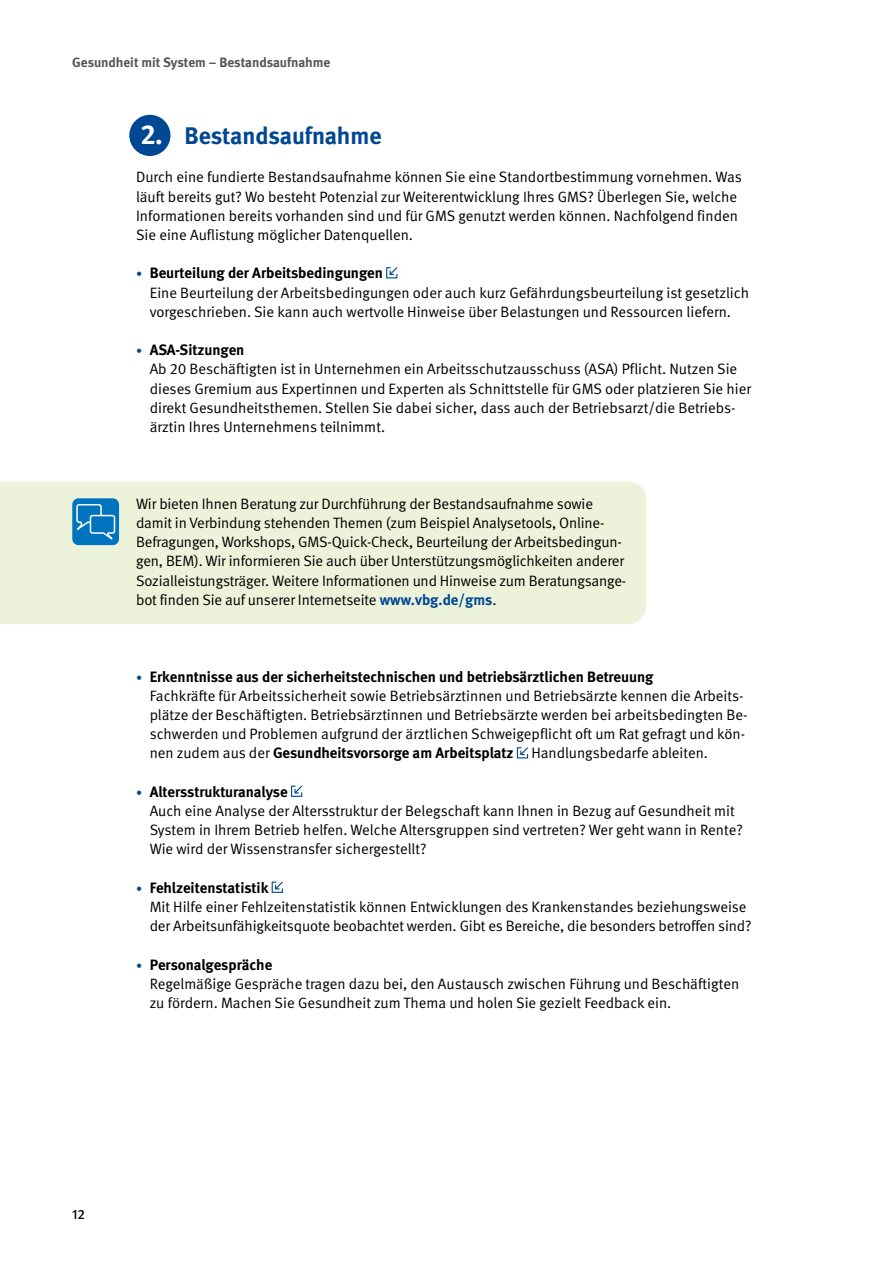
<style>
.page{position:relative;width:893px;height:1263px;background:#fff}
.page>*{position:absolute;margin:0;border:0;box-sizing:border-box;transform-origin:0 0}
.t1{font:700 27.6px "DGUV Meta";color:#fff}
._01_Überschriften_D_-_Überschrift_blau_16{font:700 24px "DGUV Meta";letter-spacing:-.005em;color:#004893}
._02_Fließtext_Fließtext{font:15px/19.2px "DGUV Meta";letter-spacing:-.005em;color:#000}
.t2{font:700 13.5px "DGUV Meta";letter-spacing:-.005em;color:#565655}
.t3{font:500 13.5px "DGUV Meta";color:#000}
.s1{font-size:12px;color:#004893}
.s2{font-weight:700}
.s3{font-weight:700;color:#004893}
</style>
<div class="page">
<img style="left:386px;top:267px;width:12px;height:12px">
<div style="left:0;top:482px;width:646px;height:142px;background:#ecf3da"></div>
<div style="left:72px;top:498px;width:47px;height:47px;background:#0074be;border-radius:6px"></div>
<svg style="left:76px;top:504px;width:40px;height:36px"></svg>
<img style="left:516px;top:747px;width:13px;height:12px">
<img style="left:291px;top:785px;width:12px;height:12px">
<img style="left:271px;top:881px;width:12px;height:12px">
<div style="left:128px;top:113px;width:44px;height:45px;background:#004893;border-radius:50%"></div>
<div style="left:126px;top:112px;width:48px;height:47px;border:3px solid #fff;border-radius:50%"></div>
<p class="t2" style="left:72px;top:54px;width:260px">Gesundheit mit System – Bestandsaufnahme</p>
<h1 class="t1" style="left:140px;top:118px;width:24px">2.</h1>
<h2 class="_01_Überschriften_D_-_Überschrift_blau_16" style="left:150px;top:121px;width:233px">2. Bestandsaufnahme</h2>
<p class="_02_Fließtext_Fließtext" style="left:136px;top:168px;width:607px">Durch eine fundierte Bestandsaufnahme können Sie eine Standortbestimmung vornehmen. Was läuft bereits gut? Wo besteht Potenzial zur Weiterentwicklung Ihres GMS? Überlegen Sie, welche Informationen bereits vorhanden sind und für GMS genutzt werden können. Nachfolgend finden Sie eine Auflistung möglicher Datenquellen.</p>
<p class="_02_Fließtext_Fließtext" style="left:150px;top:264px;width:601px;text-indent:-14px"><span class="s1">•</span> <span class="s2">Beurteilung der Arbeitsbedingungen<br></span>Eine Beurteilung der Arbeitsbedingungen oder auch kurz Gefährdungsbeurteilung ist gesetzlich vorgeschrieben. Sie kann auch wertvolle Hinweise über Belastungen und Ressourcen liefern.</p>
<p class="_02_Fließtext_Fließtext" style="left:150px;top:341px;width:603px;text-indent:-14px"><span class="s1">•</span> <span class="s2">ASA-Sitzungen<br></span>Ab 20 Beschäftigten ist in Unternehmen ein Arbeitsschutzausschuss (ASA) Pflicht. Nutzen Sie dieses Gremium aus Expertinnen und Experten als Schnittstelle für GMS oder platzieren Sie hier direkt Gesundheitsthemen. Stellen Sie dabei sicher, dass auch der Betriebsarzt/die Betriebs&shy;ärztin Ihres Unternehmens teilnimmt.</p>
<p class="_02_Fließtext_Fließtext" style="left:136px;top:494px;width:492px">Wir bieten Ihnen Beratung zur Durchführung der Bestandsaufnahme sowie damit in Verbindung stehenden Themen (zum Beispiel Analysetools, Online-Befragungen, Workshops, GMS-Quick-Check, Beurteilung der Arbeitsbedingun&shy;gen, BEM). Wir informieren Sie auch über Unterstützungsmöglichkeiten anderer Sozialleistungsträger. Weitere Informationen und Hinweise zum Beratungsange&shy;bot finden Sie auf unserer Internetseite <span class="s3">www.vbg.de/gms</span>.</p>
<p class="_02_Fließtext_Fließtext" style="left:150px;top:667px;width:599px;text-indent:-14px"><span class="s1">•</span> <span class="s2">Erkenntnisse aus der sicherheitstechnischen und betriebsärztlichen Betreuung<br></span>Fachkräfte für Arbeitssicherheit sowie Betriebsärztinnen und Betriebsärzte kennen die Arbeits&shy;plätze der Beschäftigten. Betriebsärztinnen und Betriebsärzte werden bei arbeitsbedingten Be&shy;schwerden und Problemen aufgrund der ärztlichen Schweigepflicht oft um Rat gefragt und kön&shy;nen zudem aus der <span class="s2">Gesundheitsvorsorge am Arbeitsplatz</span> Handlungsbedarfe ableiten.</p>
<p class="_02_Fließtext_Fließtext" style="left:150px;top:782px;width:595px;text-indent:-14px"><span class="s1">•</span> <span class="s2">Altersstrukturanalyse<br></span>Auch eine Analyse der Altersstruktur der Belegschaft kann Ihnen in Bezug auf Gesundheit mit System in Ihrem Betrieb helfen. Welche Altersgruppen sind vertreten? Wer geht wann in Rente?<br>Wie wird der Wissenstransfer sichergestellt?</p>
<p class="_02_Fließtext_Fließtext" style="left:150px;top:878px;width:603px;text-indent:-14px"><span class="s1">•</span> <span class="s2">Fehlzeitenstatistik<br></span>Mit Hilfe einer Fehlzeitenstatistik können Entwicklungen des Krankenstandes beziehungsweise der Arbeitsunfähigkeitsquote beobachtet werden. Gibt es Bereiche, die besonders betroffen sind?</p>
<p class="_02_Fließtext_Fließtext" style="left:150px;top:955px;width:591px;text-indent:-14px"><span class="s1">•</span> <span class="s2">Personalgespräche<br></span>Regelmäßige Gespräche tragen dazu bei, den Austausch zwischen Führung und Beschäftigten zu fördern. Machen Sie Gesundheit zum Thema und holen Sie gezielt Feedback ein.</p>
<p class="t3" style="left:72px;top:1207px;width:14px">12</p>
</div>
